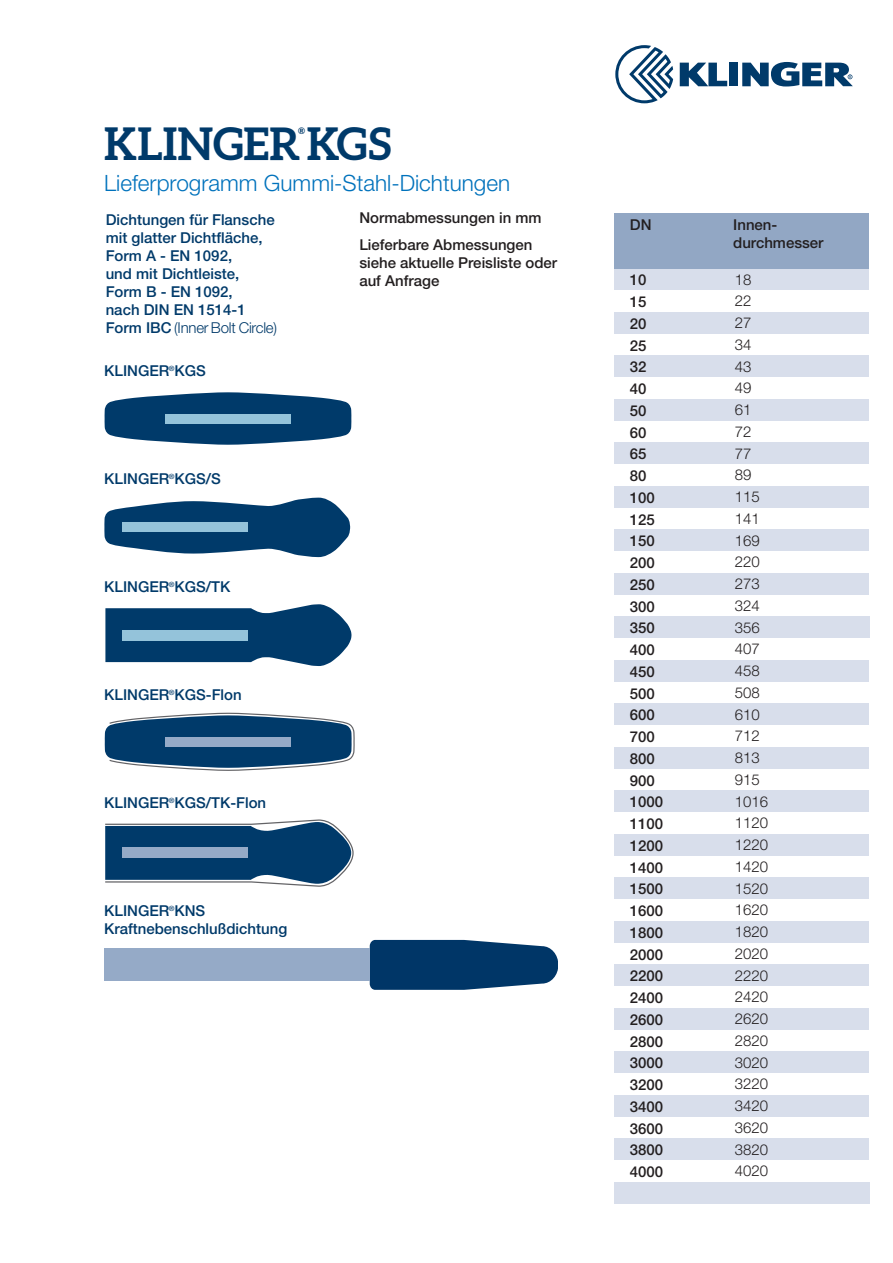
<style>
.page{position:relative;width:893px;height:1263px;background:#fff}
.page>*{position:absolute;margin:0;border:0;box-sizing:border-box;transform-origin:0 0}
.t1{font:700 45px "Aleo";color:#003a6a}
.t2{font:300 22.5px "Helvetica Neue LT Pro";color:#0072bc}
.t3{font:500 15px/18px "Helvetica Neue LT Pro";color:#003a6a}
.t4{font:500 15px/21.8px "Helvetica Neue LT Pro";color:#231f20}
.t5{font:300 15px/21.8px "Helvetica Neue LT Pro";color:#231f20}
.t6{font:700 9px "Aleo";color:#003a6a}
.s1{font-weight:300}
</style>
<div class="page">
<div style="left:729px;top:63px;width:9px;height:23px;background:#003a6a"></div>
<svg style="left:680px;top:63px;width:47px;height:23px"></svg>
<svg style="left:742px;top:62px;width:111px;height:24px"></svg>
<svg style="left:615px;top:45px;width:58px;height:58px"></svg>
<div style="left:614px;top:312px;width:255px;height:21px;background:#d8deeb"></div>
<div style="left:614px;top:269px;width:255px;height:21px;background:#d8deeb"></div>
<div style="left:614px;top:356px;width:255px;height:21px;background:#d8deeb"></div>
<div style="left:614px;top:399px;width:255px;height:21px;background:#d8deeb"></div>
<div style="left:614px;top:443px;width:255px;height:21px;background:#d8deeb"></div>
<div style="left:614px;top:486px;width:255px;height:21px;background:#d8deeb"></div>
<div style="left:614px;top:530px;width:255px;height:21px;background:#d8deeb"></div>
<div style="left:614px;top:573px;width:255px;height:21px;background:#d8deeb"></div>
<div style="left:614px;top:617px;width:256px;height:21px;background:#d8deeb"></div>
<div style="left:614px;top:660px;width:255px;height:21px;background:#d8deeb"></div>
<div style="left:614px;top:704px;width:255px;height:21px;background:#d8deeb"></div>
<div style="left:614px;top:747px;width:255px;height:21px;background:#d8deeb"></div>
<div style="left:614px;top:791px;width:255px;height:21px;background:#d8deeb"></div>
<div style="left:614px;top:834px;width:255px;height:21px;background:#d8deeb"></div>
<div style="left:614px;top:878px;width:255px;height:21px;background:#d8deeb"></div>
<div style="left:614px;top:921px;width:255px;height:21px;background:#d8deeb"></div>
<div style="left:614px;top:965px;width:255px;height:21px;background:#d8deeb"></div>
<div style="left:614px;top:1008px;width:255px;height:21px;background:#d8deeb"></div>
<div style="left:614px;top:1052px;width:255px;height:21px;background:#d8deeb"></div>
<div style="left:614px;top:1095px;width:255px;height:21px;background:#d8deeb"></div>
<div style="left:614px;top:1139px;width:255px;height:21px;background:#d8deeb"></div>
<div style="left:614px;top:1182px;width:256px;height:21px;background:#d8deeb"></div>
<div style="left:614px;top:213px;width:255px;height:56px;background:#92a7c4"></div>
<svg style="left:105px;top:392px;width:246px;height:53px;background:#2a5b83"></svg>
<div style="left:165px;top:414px;width:126px;height:9px;background:#94c3da"></div>
<svg style="left:104px;top:498px;width:246px;height:59px"></svg>
<div style="left:122px;top:522px;width:125px;height:10px;background:#94c3da"></div>
<svg style="left:105px;top:604px;width:246px;height:62px"></svg>
<div style="left:123px;top:630px;width:125px;height:10px;background:#94c3da"></div>
<svg style="left:105px;top:712px;width:250px;height:59px"></svg>
<div style="left:166px;top:737px;width:125px;height:10px;background:#95aac7"></div>
<svg style="left:105px;top:819px;width:249px;height:68px"></svg>
<div style="left:122px;top:847px;width:126px;height:11px;background:#95aac7"></div>
<svg style="left:370px;top:940px;width:187px;height:50px;background:#154774"></svg>
<div style="left:105px;top:949px;width:265px;height:32px;background:#95aac7"></div>
<h1 class="t1" style="left:104px;top:118px;width:289px">KLINGERKGS</h1>
<p class="t6" style="left:298px;top:126px;width:8px">®</p>
<h2 class="t2" style="left:104px;top:175px;width:407px">Lieferprogramm Gummi-Stahl-Dichtungen</h2>
<p class="t3" style="left:106px;top:212px;width:173px">Dichtungen für Flansche mit glatter Dichtfläche,<br>Form A - EN 1092,<br>und mit Dichtleiste,<br>Form B - EN 1092,<br>nach DIN EN 1514-1<br>Form IBC <span class="s1">(Inner Bolt Circle)</span></p>
<p class="t3" style="left:104px;top:363px;width:103px">KLINGER<sup>®</sup>KGS</p>
<p class="t3" style="left:104px;top:471px;width:118px">KLINGER<sup>®</sup>KGS/S</p>
<p class="t3" style="left:104px;top:579px;width:128px">KLINGER<sup>®</sup>KGS/TK</p>
<p class="t3" style="left:104px;top:687px;width:139px">KLINGER<sup>®</sup>KGS-Flon</p>
<p class="t3" style="left:104px;top:795px;width:163px">KLINGER<sup>®</sup>KGS/TK-Flon</p>
<p class="t3" style="left:104px;top:903px;width:185px">KLINGER<sup>®</sup>KNS<br>Kraftnebenschlußdichtung</p>
<p class="t4" style="left:359px;top:206px;width:184px;line-height:27px">Normabmessungen in mm<br>Lieferbare Abmessungen</p>
<p class="t4" style="left:359px;top:255px;width:199px;line-height:18px">siehe aktuelle Preisliste oder auf Anfrage</p>
<p class="t4" style="left:630px;top:215px;width:23px">DN</p>
<p class="t4" style="left:630px;top:270px;width:35px">10<br>15<br>20<br>25<br>32<br>40<br>50<br>60<br>65<br>80<br>100<br>125<br>150<br>200<br>250<br>300<br>350<br>400<br>450<br>500<br>600<br>700<br>800<br>900<br>1000<br>1100<br>1200<br>1400<br>1500<br>1600<br>1800<br>2000<br>2200<br>2400<br>2600<br>2800<br>3000<br>3200<br>3400<br>3600<br>3800<br>4000</p>
<p class="t4" style="left:733px;top:217px;width:92px;line-height:18px">Innen&shy;durchmesser</p>
<p class="t5" style="left:735px;top:270px;width:35px">18<br>22<br>27<br>34<br>43<br>49<br>61<br>72<br>77<br>89<br>115<br>141<br>169<br>220<br>273<br>324<br>356<br>407<br>458<br>508<br>610<br>712<br>813<br>915<br>1016<br>1120<br>1220<br>1420<br>1520<br>1620<br>1820<br>2020<br>2220<br>2420<br>2620<br>2820<br>3020<br>3220<br>3420<br>3620<br>3820<br>4020</p>
</div>
